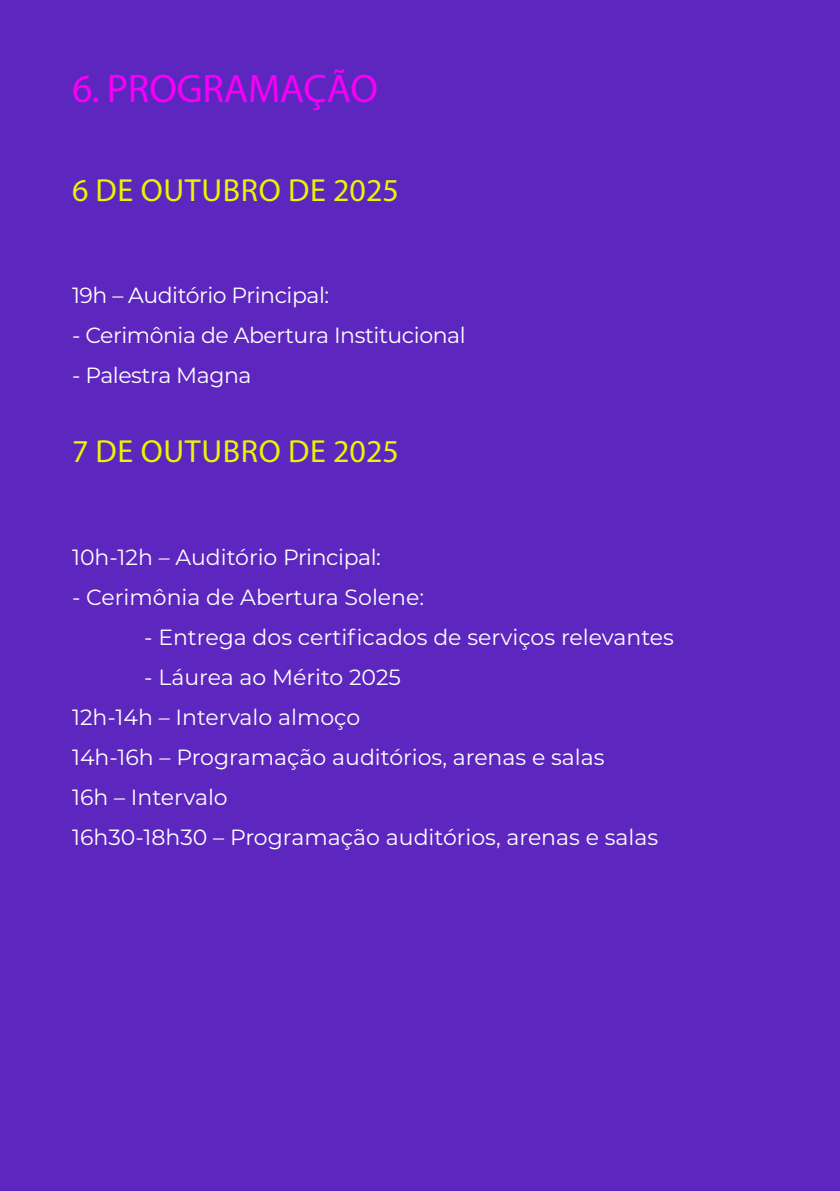
<style>
.page{position:relative;width:840px;height:1191px;background:#fff}
.page>*{position:absolute;margin:0;border:0;box-sizing:border-box;transform-origin:0 0}
.t1{font:40px "Myriad Pro";letter-spacing:-.005em;color:#f500f7}
.t2{font:32px "Myriad Pro";letter-spacing:.02em;color:#e5f700}
.t3{font:22px/40px "Montserrat";color:#fff}
.t4{font:22px "Montserrat";letter-spacing:-.02em;color:#fff}
</style>
<div class="page">
<div style="left:0;top:0;width:839px;height:1191px;background:#5d26bf"></div>
<h1 class="t1" style="left:72px;top:64px;width:307px">6. PROGRAMAÇÃO</h1>
<h2 class="t2" style="left:72px;top:170px;width:328px">6 DE OUTUBRO DE 2025</h2>
<p class="t4" style="left:72px;top:280px;width:258px">19h – Auditório Principal:</p>
<p class="t4" style="left:72px;top:320px;width:395px">- Cerimônia de Abertura Institucional</p>
<p class="t4" style="left:72px;top:360px;width:181px">- Palestra Magna</p>
<h2 class="t2" style="left:72px;top:431px;width:328px">7 DE OUTUBRO DE 2025</h2>
<p class="t3" style="left:72px;top:536px;width:310px">10h-12h – Auditório Principal:</p>
<p class="t3" style="left:72px;top:576px;width:353px">- Cerimônia de Abertura Solene:</p>
<p class="t3" style="left:144px;top:616px;width:531px">- Entrega dos certificados de serviços relevantes</p>
<p class="t3" style="left:72px;top:656px;width:587px;text-indent:72px">- Láurea ao Mérito 2025<br>12h-14h – Intervalo almoço<br>14h-16h – Programação auditórios, arenas e salas<br>16h – Intervalo<br>16h30-18h30 – Programação auditórios, arenas e salas</p>
</div>
